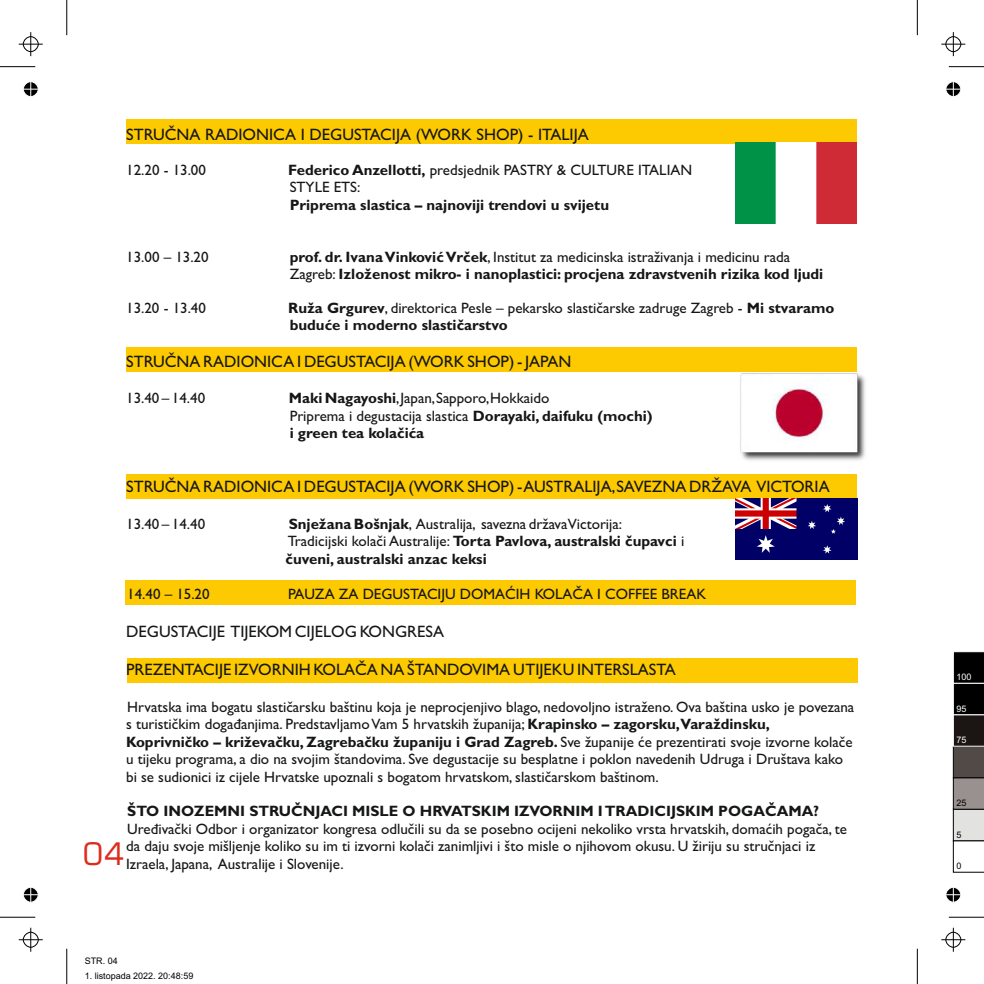
<style>
.page{position:relative;width:984px;height:984px;background:#fff}
.page>*{position:absolute;margin:0;border:0;box-sizing:border-box;transform-origin:0 0}
.t1{font:16.5px "Gill Sans";color:#151616}
.t2{font:15px/17.4px "Gill Sans";color:#151616}
.t3{font:700 15px/17.4px "Gill Sans";color:#151616}
.t4{font:9px "Arial";color:#000}
.t5{font:9px "Arial";color:#fff}
.s1{font-weight:700}
.s2{font-weight:400}
</style>
<div class="page">
<div style="left:126px;top:120px;width:731px;height:24px;background:#fdc900"></div>
<div style="left:126px;top:348px;width:731px;height:24px;background:#fdc900"></div>
<div style="left:126px;top:474px;width:731px;height:24px;background:#fdc900"></div>
<div style="left:127px;top:658px;width:730px;height:24px;background:#fdc900"></div>
<div style="left:125px;top:580px;width:730px;height:24px;background:#fdc900"></div>
<img style="left:736px;top:143px;width:121px;height:80px">
<img style="left:740px;top:373px;width:125px;height:88px">
<img style="left:736px;top:498px;width:122px;height:61px">
<hr style="left:0;top:917px;width:35px;height:1px;background:#000">
<hr style="left:67px;top:949px;width:1px;height:35px;background:#000">
<hr style="left:0;top:66px;width:35px;height:1px;background:#000">
<hr style="left:67px;top:0;width:1px;height:35px;background:#000">
<hr style="left:949px;top:66px;width:35px;height:1px;background:#000">
<hr style="left:917px;top:0;width:1px;height:35px;background:#000">
<hr style="left:949px;top:917px;width:35px;height:1px;background:#000">
<hr style="left:917px;top:949px;width:1px;height:35px;background:#000">
<svg style="left:19px;top:928px;width:24px;height:24px"></svg>
<svg style="left:19px;top:32px;width:24px;height:24px"></svg>
<svg style="left:941px;top:32px;width:24px;height:24px"></svg>
<svg style="left:941px;top:928px;width:24px;height:24px"></svg>
<svg style="left:23px;top:887px;width:16px;height:16px"></svg>
<svg style="left:23px;top:81px;width:16px;height:16px"></svg>
<svg style="left:946px;top:81px;width:15px;height:16px"></svg>
<svg style="left:946px;top:887px;width:15px;height:16px"></svg>
<svg style="left:953px;top:651px;width:31px;height:221px;background:#6b6867"></svg>
<p class="t1" style="left:126px;top:129px;width:464px">STRUČNA RADIONICA I DEGUSTACIJA (WORK SHOP) - ITALIJA</p>
<p class="t2" style="left:126px;top:163px;width:81px">12.20 - 13.00</p>
<p class="t2" style="left:288px;top:163px;width:405px"><span class="s1">Federico Anzellotti,</span> predsjednik PASTRY &amp; CULTURE ITALIAN<br>STYLE ETS:</p>
<p class="t3" style="left:290px;top:198px;width:321px">Priprema slastica – najnoviji trendovi u svijetu</p>
<p class="t2" style="left:126px;top:250px;width:84px">13.00 – 13.20</p>
<p class="t3" style="left:290px;top:250px;width:535px">prof. dr. Ivana Vinković Vrček<span class="s2">, Institut za medicinska istraživanja i medicinu rada<br>Zagreb:</span> Izloženost mikro- i nanoplastici: procjena zdravstvenih rizika kod ljudi</p>
<p class="t2" style="left:126px;top:300px;width:81px">13.20 - 13.40</p>
<p class="t2" style="left:288px;top:300px;width:548px"><span class="s1">Ruža Grgurev</span>, direktorica Pesle – pekarsko slastičarske zadruge Zagreb - <span class="s1">Mi stvaramo buduće i moderno slastičarstvo</span></p>
<p class="t1" style="left:126px;top:355px;width:447px">STRUČNA RADIONICA I DEGUSTACIJA (WORK SHOP) - JAPAN</p>
<p class="t2" style="left:126px;top:391px;width:81px">13.40 – 14.40</p>
<p class="t3" style="left:289px;top:391px;width:365px">Maki Nagayoshi<span class="s2">,Japan,Sapporo,Hokkaido<br>Priprema i degustacija slastica</span> Dorayaki, daifuku (mochi) i green tea kolačića</p>
<p class="t1" style="left:126px;top:481px;width:705px">STRUČNA RADIONICA I DEGUSTACIJA (WORK SHOP) - AUSTRALIJA,SAVEZNA DRŽAVA VICTORIA</p>
<p class="t2" style="left:126px;top:517px;width:81px">13.40 – 14.40</p>
<p class="t3" style="left:285px;top:517px;width:400px">Snježana Bošnjak<span class="s2">, Australija, savezna država Victorija:<br>Tradicijski kolači Australije:</span> Torta Pavlova, australski čupavci <span class="s2">i </span>čuveni, australski anzac keksi</p>
<p class="t2" style="left:127px;top:586px;width:84px">14.40 – 15.20</p>
<p class="t2" style="left:288px;top:586px;width:419px">PAUZA ZA DEGUSTACIJU DOMAĆIH KOLAČA I COFFEE BREAK</p>
<p class="t1" style="left:126px;top:625px;width:319px">DEGUSTACIJE TIJEKOM CIJELOG KONGRESA</p>
<p class="t1" style="left:126px;top:664px;width:551px">PREZENTACIJE IZVORNIH KOLAČA NA ŠTANDOVIMA U TIJEKU INTERSLASTA</p>
<p class="t2" style="left:126px;top:700px;width:730px">Hrvatska ima bogatu slastičarsku baštinu koja je neprocjenjivo blago, nedovoljno istraženo. Ova baština usko je povezana s turističkim događanjima. Predstavljamo Vam 5 hrvatskih županija; <span class="s1">Krapinsko – zagorsku,Varaždinsku, Koprivničko – križevačku, Zagrebačku županiju i Grad Zagreb.</span> Sve županije će prezentirati svoje izvorne kolače u tijeku programa, a dio na svojim štandovima. Sve degustacije su besplatne i poklon navedenih Udruga i Društava kako bi se sudionici iz cijele Hrvatske upoznali s bogatom hrvatskom, slastičarskom baštinom.</p>
<p class="t3" style="left:127px;top:804px;width:693px">ŠTO INOZEMNI STRUČNJACI MISLE O HRVATSKIM IZVORNIM I TRADICIJSKIM POGAČAMA?</p>
<p class="t2" style="left:127px;top:822px;width:721px">Uređivački Odbor i organizator kongresa odlučili su da se posebno ocijeni nekoliko vrsta hrvatskih, domaćih pogača, te</p>
<p class="t2" style="left:126px;top:839px;width:691px">da daju svoje mišljenje koliko su im ti izvorni kolači zanimljivi i što misle o njihovom okusu. U žiriju su stručnjaci iz</p>
<p class="t2" style="left:83px;top:856px;width:263px"><sup>04</sup>Izraela, Japana, Australije i Slovenije.</p>
<p class="t4" style="left:85px;top:957px;width:35px">STR. 04</p>
<p class="t4" style="left:85px;top:972px;width:110px">1. listopada 2022. 20:48:59</p>
<p class="t5" style="left:956px;top:674px;width:17px">100</p>
<p class="t5" style="left:956px;top:705px;width:12px">95</p>
<p class="t5" style="left:956px;top:737px;width:12px">75</p>
<p class="t4" style="left:956px;top:800px;width:12px">25</p>
<p class="t4" style="left:956px;top:831px;width:7px">5</p>
<p class="t4" style="left:956px;top:863px;width:7px">0</p>
</div>
